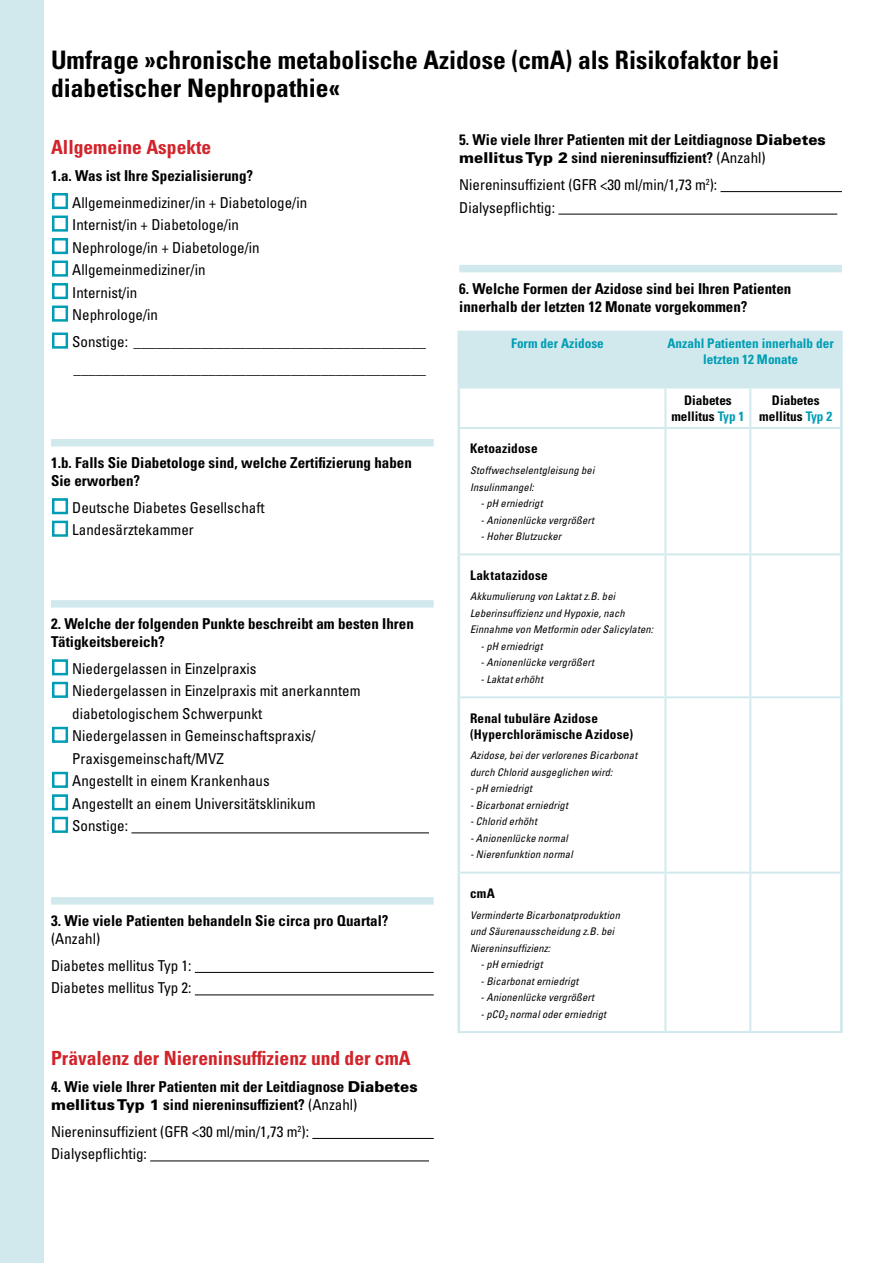
<style>
.page{position:relative;width:893px;height:1263px;background:#fff}
.page>*{position:absolute;margin:0;border:0;box-sizing:border-box;transform-origin:0 0}
.t1{font:700 condensed 25.5px/27px "Univers LT Std";color:#000}
.t2{font:700 condensed 19.5px "Univers LT Std";color:#d2232a}
.t3{font:condensed 15px/22.5px "Univers LT Std";color:#000}
.t4{font:700 condensed 15px/18px "Univers LT Std";color:#000}
.t5{font:700 condensed 13.2px/15.9px "Univers LT Std";letter-spacing:.01em;color:#000;text-align:center}
.t6{font:700 condensed 13.2px/15.9px "Univers LT Std";color:#009db4;text-align:center}
.t7{font:italic condensed 10.5px/16.5px "Univers LT Std";letter-spacing:.02em;color:#000}
.s1{font-weight:900;font-stretch:normal}
.s2{font-weight:400}
.s3{color:#009db4}
</style>
<div class="page">
<div style="left:0;top:0;width:43px;height:1263px;background:#d1e9ed"></div>
<div style="left:51px;top:439px;width:383px;height:7px;background:#d1e9ed"></div>
<div style="left:51px;top:600px;width:383px;height:8px;background:#d1e9ed"></div>
<hr style="left:131px;top:832px;width:298px;height:1px;background:#000">
<div style="left:51px;top:897px;width:383px;height:8px;background:#d1e9ed"></div>
<hr style="left:195px;top:972px;width:239px;height:1px;background:#000">
<hr style="left:195px;top:994px;width:239px;height:1px;background:#000">
<hr style="left:312px;top:1138px;width:122px;height:1px;background:#000">
<hr style="left:150px;top:1160px;width:279px;height:1px;background:#000">
<hr style="left:720px;top:191px;width:122px;height:1px;background:#000">
<hr style="left:558px;top:214px;width:279px;height:1px;background:#000">
<div style="left:459px;top:265px;width:383px;height:7px;background:#d1e9ed"></div>
<div style="left:459px;top:332px;width:382px;height:55px;background:#d1e9ed"></div>
<svg style="left:460px;top:388px;width:380px;height:643px"></svg>
<div style="left:459px;top:428px;width:206px;height:126px;background:#fff"></div>
<hr style="left:457px;top:387px;width:3px;height:41px;background:#d1e9ed">
<hr style="left:840px;top:387px;width:3px;height:41px;background:#d1e9ed">
<hr style="left:457px;top:428px;width:3px;height:126px;background:#d1e9ed">
<hr style="left:840px;top:428px;width:3px;height:126px;background:#d1e9ed">
<hr style="left:457px;top:554px;width:3px;height:143px;background:#d1e9ed">
<hr style="left:840px;top:554px;width:3px;height:143px;background:#d1e9ed">
<hr style="left:457px;top:697px;width:3px;height:176px;background:#d1e9ed">
<hr style="left:840px;top:697px;width:3px;height:176px;background:#d1e9ed">
<hr style="left:457px;top:873px;width:3px;height:158px;background:#d1e9ed">
<hr style="left:840px;top:873px;width:3px;height:158px;background:#d1e9ed">
<hr style="left:664px;top:388px;width:2px;height:39px;background:#d1e9ed">
<hr style="left:749px;top:388px;width:2px;height:39px;background:#d1e9ed">
<hr style="left:460px;top:427px;width:205px;height:2px;background:#d1e9ed">
<hr style="left:665px;top:427px;width:85px;height:2px;background:#d1e9ed">
<hr style="left:664px;top:429px;width:2px;height:124px;background:#d1e9ed">
<hr style="left:750px;top:427px;width:90px;height:2px;background:#d1e9ed">
<hr style="left:749px;top:429px;width:2px;height:124px;background:#d1e9ed">
<hr style="left:460px;top:553px;width:205px;height:2px;background:#d1e9ed">
<hr style="left:665px;top:553px;width:85px;height:2px;background:#d1e9ed">
<hr style="left:664px;top:555px;width:2px;height:141px;background:#d1e9ed">
<hr style="left:750px;top:553px;width:90px;height:2px;background:#d1e9ed">
<hr style="left:749px;top:555px;width:2px;height:141px;background:#d1e9ed">
<hr style="left:460px;top:696px;width:205px;height:2px;background:#d1e9ed">
<hr style="left:665px;top:696px;width:85px;height:2px;background:#d1e9ed">
<hr style="left:664px;top:698px;width:2px;height:174px;background:#d1e9ed">
<hr style="left:750px;top:696px;width:90px;height:2px;background:#d1e9ed">
<hr style="left:749px;top:698px;width:2px;height:174px;background:#d1e9ed">
<hr style="left:460px;top:872px;width:205px;height:2px;background:#d1e9ed">
<hr style="left:665px;top:872px;width:85px;height:2px;background:#d1e9ed">
<hr style="left:664px;top:874px;width:2px;height:157px;background:#d1e9ed">
<hr style="left:750px;top:872px;width:90px;height:2px;background:#d1e9ed">
<hr style="left:749px;top:874px;width:2px;height:157px;background:#d1e9ed">
<hr style="left:457px;top:1031px;width:208px;height:2px;background:#d1e9ed">
<hr style="left:665px;top:1031px;width:85px;height:2px;background:#d1e9ed">
<hr style="left:750px;top:1031px;width:93px;height:2px;background:#d1e9ed">
<hr style="left:457px;top:331px;width:208px;height:2px;background:#d1e9ed">
<hr style="left:457px;top:333px;width:3px;height:54px;background:#d1e9ed">
<hr style="left:665px;top:331px;width:85px;height:2px;background:#d1e9ed">
<hr style="left:750px;top:331px;width:93px;height:2px;background:#d1e9ed">
<hr style="left:840px;top:333px;width:3px;height:54px;background:#d1e9ed">
<hr style="left:460px;top:386px;width:205px;height:2px;background:#d1e9ed">
<hr style="left:665px;top:386px;width:85px;height:2px;background:#d1e9ed">
<hr style="left:750px;top:386px;width:90px;height:2px;background:#d1e9ed">
<svg style="left:52px;top:193px;width:17px;height:129px"></svg>
<svg style="left:52px;top:332px;width:17px;height:17px"></svg>
<svg style="left:52px;top:498px;width:17px;height:39px"></svg>
<svg style="left:52px;top:659px;width:17px;height:39px"></svg>
<svg style="left:52px;top:726px;width:17px;height:17px"></svg>
<svg style="left:52px;top:771px;width:17px;height:62px"></svg>
<h1 class="t1" style="left:51px;top:47px;width:730px">Umfrage »chronische metabolische Azidose (cmA) als Risikofaktor bei diabetischer Nephropathie«</h1>
<h2 class="t2" style="left:51px;top:135px;width:162px">Allgemeine Aspekte</h2>
<p class="t4" style="left:51px;top:166px;width:204px">1.a. Was ist Ihre Spezialisierung?</p>
<p class="t3" style="left:72px;top:191px;width:236px">Allgemeinmediziner/in + Diabetologe/in<br>Internist/in + Diabetologe/in<br>Nephrologe/in + Diabetologe/in<br>Allgemeinmediziner/in<br>Internist/in<br>Nephrologe/in</p>
<p class="t3" style="left:72px;top:328px;width:355px;line-height:27px">Sonstige: _______________________________________ _______________________________________________</p>
<p class="t4" style="left:459px;top:131px;width:368px">5. Wie viele Ihrer Patienten mit der Leitdiagnose <span class="s1">Diabetes mellitus Typ 2</span> sind niereninsuffizient? <span class="s2">(Anzahl)</span></p>
<p class="t3" style="left:459px;top:173px;width:259px">Niereninsuffizient (GFR &lt;30 ml/min/1,73 m<sup>2</sup>):<br>Dialysepflichtig:</p>
<p class="t4" style="left:459px;top:279px;width:334px">6. Welche Formen der Azidose sind bei Ihren Patienten innerhalb der letzten 12 Monate vorgekommen?</p>
<p class="t6" style="left:511px;top:336px;width:94px">Form der Azidose</p>
<p class="t6" style="left:668px;top:336px;width:168px">Anzahl Patienten innerhalb der letzten 12 Monate</p>
<p class="t4" style="left:51px;top:453px;width:362px">1.b. Falls Sie Diabetologe sind, welche Zertifizierung haben<br>Sie erworben?</p>
<p class="t3" style="left:72px;top:496px;width:194px">Deutsche Diabetes Gesellschaft<br>Landesärztekammer</p>
<p class="t4" style="left:51px;top:614px;width:364px">2. Welche der folgenden Punkte beschreibt am besten Ihren<br>Tätigkeitsbereich?</p>
<p class="t3" style="left:72px;top:657px;width:290px">Niedergelassen in Einzelpraxis<br>Niedergelassen in Einzelpraxis mit anerkanntem diabetologischem Schwerpunkt Niedergelassen in Gemeinschaftspraxis/ Praxisgemeinschaft/MVZ<br>Angestellt in einem Krankenhaus<br>Angestellt an einem Universitätsklinikum Sonstige:</p>
<p class="t4" style="left:51px;top:911px;width:339px">3. Wie viele Patienten behandeln Sie circa pro Quartal?</p>
<p class="t3" style="left:51px;top:925px;width:142px;line-height:27px">(Anzahl)<br>Diabetes mellitus Typ 1:</p>
<p class="t3" style="left:51px;top:976px;width:142px">Diabetes mellitus Typ 2:</p>
<h2 class="t2" style="left:51px;top:1046px;width:361px">Prävalenz der Niereninsuffizienz und der cmA</h2>
<p class="t4" style="left:51px;top:1077px;width:368px">4. Wie viele Ihrer Patienten mit der Leitdiagnose <span class="s1">Diabetes mellitus Typ 1</span> sind niereninsuffizient? <span class="s2">(Anzahl)</span></p>
<p class="t3" style="left:51px;top:1120px;width:259px">Niereninsuffizient (GFR &lt;30 ml/min/1,73 m<sup>2</sup>):<br>Dialysepflichtig:</p>
<p class="t5" style="left:470px;top:441px;width:69px">Ketoazidose</p>
<p class="t7" style="left:470px;top:462px;width:126px">Stoffwechselentgleisung bei<br>Insulinmangel:</p>
<p class="t7" style="left:481px;top:495px;width:64px">- pH erniedrigt</p>
<p class="t7" style="left:481px;top:511px;width:115px">- Anionenlücke vergrößert</p>
<p class="t7" style="left:481px;top:528px;width:82px">- Hoher Blutzucker</p>
<p class="t5" style="left:470px;top:567px;width:79px">Laktatazidose</p>
<p class="t7" style="left:470px;top:588px;width:185px">Akkumulierung von Laktat z.B. bei<br>Leberinsuffizienz und Hypoxie, nach<br>Einnahme von Metformin oder Salicylaten:</p>
<p class="t7" style="left:481px;top:638px;width:64px">- pH erniedrigt</p>
<p class="t7" style="left:481px;top:654px;width:115px">- Anionenlücke vergrößert</p>
<p class="t7" style="left:481px;top:671px;width:64px">- Laktat erhöht</p>
<p class="t5" style="left:470px;top:710px;width:165px;text-align:left">Renal tubuläre Azidose (Hyperchlorämische Azidose)</p>
<p class="t7" style="left:470px;top:747px;width:169px">Azidose, bei der verlorenes Bicarbonat durch Chlorid ausgeglichen wird:</p>
<p class="t7" style="left:470px;top:780px;width:64px">- pH erniedrigt</p>
<p class="t7" style="left:470px;top:797px;width:99px">- Bicarbonat erniedrigt</p>
<p class="t7" style="left:470px;top:813px;width:68px">- Chlorid erhöht</p>
<p class="t7" style="left:470px;top:830px;width:99px">- Anionenlücke normal</p>
<p class="t7" style="left:470px;top:846px;width:104px">- Nierenfunktion normal</p>
<p class="t5" style="left:470px;top:885px;width:26px">cmA</p>
<p class="t7" style="left:470px;top:907px;width:151px">Verminderte Bicarbonatproduktion und Säurenausscheidung z.B. bei<br>Niereninsuffizienz:</p>
<p class="t7" style="left:481px;top:956px;width:64px">- pH erniedrigt</p>
<p class="t7" style="left:481px;top:972px;width:99px">- Bicarbonat erniedrigt</p>
<p class="t7" style="left:481px;top:989px;width:115px">- Anionenlücke vergrößert</p>
<p class="t7" style="left:481px;top:1006px;width:127px">- pCO<sub>2</sub> normal oder erniedrigt</p>
<p class="t5" style="left:671px;top:392px;width:75px">Diabetes mellitus <span class="s3">Typ 1</span></p>
<p class="t5" style="left:759px;top:392px;width:75px">Diabetes mellitus <span class="s3">Typ 2</span></p>
</div>
